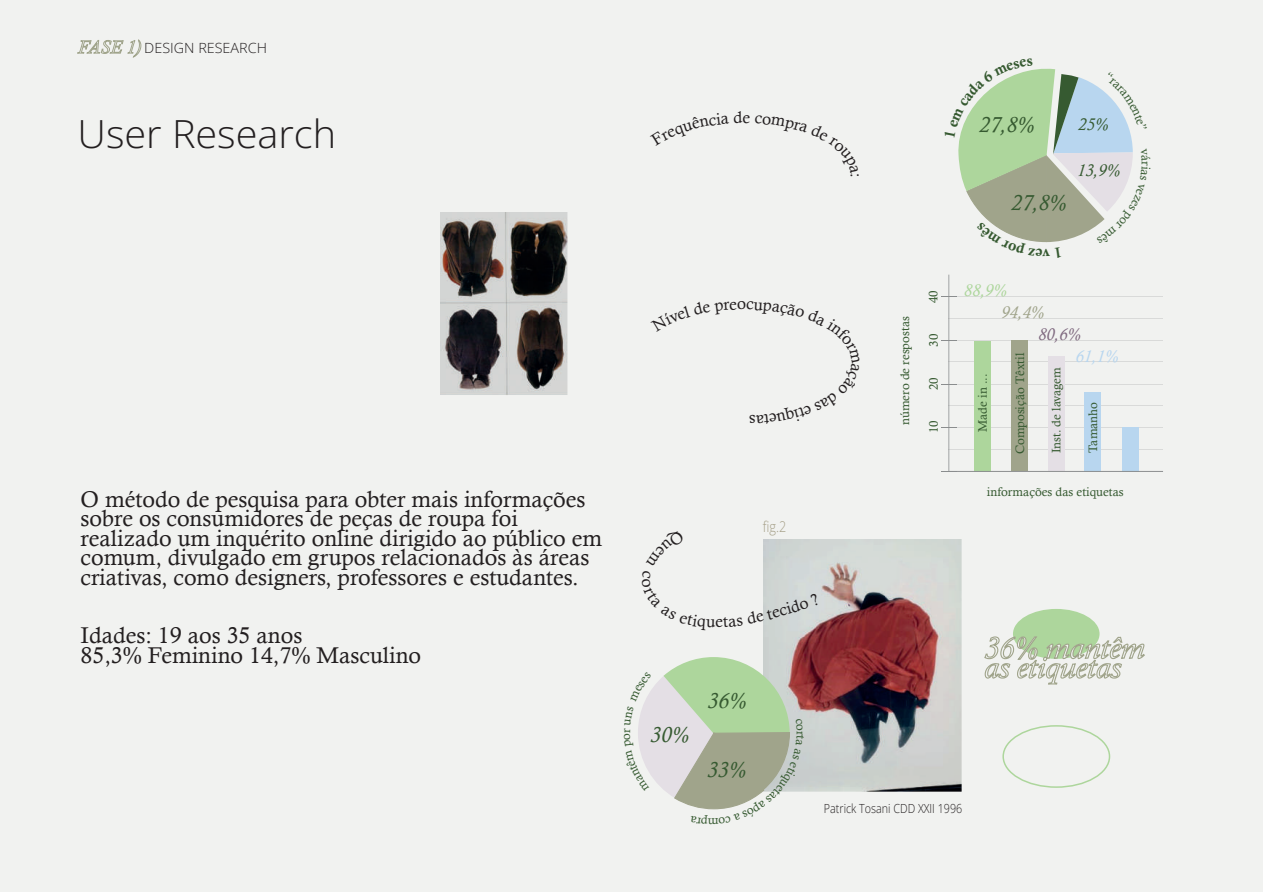
<style>
.page{position:relative;width:1263px;height:893px;background:#fff}
.page>*{position:absolute;margin:0;border:0;box-sizing:border-box;transform-origin:0 0}
.t1{font:300 38.7px "Open Sans";color:#231f20}
.t2{font:22.8px/19.5px "Calisto";color:#231f20}
.t3{font:italic 22.05px "Calisto";color:#365a31}
.t4{font:italic 17.25px "Calisto";color:#365a31}
.t5{font:italic 17.25px "Calisto";color:#add69c}
.t6{font:italic 17.25px "Calisto";color:#a0a48b}
.t7{font:italic 17.25px "Calisto";color:#806a80}
.t8{font:italic 17.25px "Calisto";color:#b8d6ef}
.t9{font:300 14.85px "Open Sans";color:#a49e86;scale:.86 1}
.t10{font:300 14.1px "Open Sans";color:#231f20}
.t11{font:300 12.6px "Open Sans";color:#231f20;scale:.86 1}
.t12{font:12.3px "Calisto";color:#365a31}
.s1{font-family:"Calisto";font-weight:400;font-style:italic;font-size:18.45px;color:#f1f2f0}
</style>
<div class="page">
<div style="left:0;top:0;width:1262px;height:891px;background:#f1f2f0"></div>
<img style="left:764px;top:539px;width:197px;height:253px">
<img style="left:441px;top:213px;width:126px;height:182px">
<div style="left:1013px;top:609px;width:86px;height:50px;background:#add69c;border-radius:50%"></div>
<div style="left:1002px;top:725px;width:108px;height:63px;border:2px solid #add69c;border-radius:50%"></div>
<svg style="left:984px;top:636px;width:161px;height:49px"></svg>
<svg style="left:941px;top:275px;width:222px;height:197px"></svg>
<svg style="left:77px;top:39px;width:65px;height:19px"></svg>
<div style="left:763px;top:539px;width:57px;height:92px;background:#d0d6d4"></div>
<svg style="left:638px;top:657px;width:166px;height:153px"></svg>
<svg style="left:958px;top:68px;width:175px;height:175px"></svg>
<p class="t10" style="left:78px;top:38px;width:191px"><span class="s1">FASE 1)</span> DESIGN RESEARCH</p>
<h1 class="t1" style="left:78px;top:108px;width:260px">User Research</h1>
<p class="t2" style="left:81px;top:489px;width:523px">O método de pesquisa para obter mais informações sobre os consumidores de peças de roupa foi realizado um inquérito online dirigido ao público em comum, divulgado em grupos relacionados às áreas criativas, como designers, professores e estudantes.</p>
<p class="t2" style="left:81px;top:626px;width:342px">Idades: 19 aos 35 anos<br>85,3% Feminino 14,7% Masculino</p>
<p class="t9" style="left:763px;top:517px;width:29px">fig.2</p>
<p class="t3" style="left:979px;top:112px;width:57px">27,8%</p>
<p class="t3" style="left:1011px;top:190px;width:57px">27,8%</p>
<p class="t4" style="left:1078px;top:114px;width:32px">25%</p>
<p class="t4" style="left:1077px;top:160px;width:45px">13,9%</p>
<p class="t12" style="left:898px;top:425px;width:110px;rotate:-90deg">número de respostas</p>
<p class="t12" style="left:926px;top:303px;width:14px;rotate:-90deg">40</p>
<p class="t12" style="left:926px;top:347px;width:14px;rotate:-90deg">30</p>
<p class="t12" style="left:926px;top:390px;width:14px;rotate:-90deg">20</p>
<p class="t12" style="left:926px;top:433px;width:14px;rotate:-90deg">10</p>
<p class="t5" style="left:964px;top:281px;width:45px">88,9%</p>
<p class="t12" style="left:975px;top:432px;width:60px;rotate:-90deg">Made in ...</p>
<p class="t6" style="left:1001px;top:302px;width:45px">94,4%</p>
<p class="t7" style="left:1038px;top:325px;width:45px">80,6%</p>
<p class="t8" style="left:1075px;top:346px;width:45px">61,1%</p>
<p class="t12" style="left:1013px;top:454px;width:103px;rotate:-90deg">Composição Têxtil</p>
<p class="t12" style="left:1049px;top:453px;width:88px;rotate:-90deg">Inst. de lavagem</p>
<p class="t12" style="left:1086px;top:453px;width:53px;rotate:-90deg">Tamanho</p>
<p class="t12" style="left:987px;top:485px;width:138px">informações das etiquetas</p>
<p class="t3" style="left:650px;top:722px;width:40px">30%</p>
<p class="t3" style="left:708px;top:688px;width:40px">36%</p>
<p class="t3" style="left:707px;top:756px;width:40px">33%</p>
<p class="t11" style="left:824px;top:799px;width:162px">Patrick Tosani CDD XXII 1996</p>
</div>
